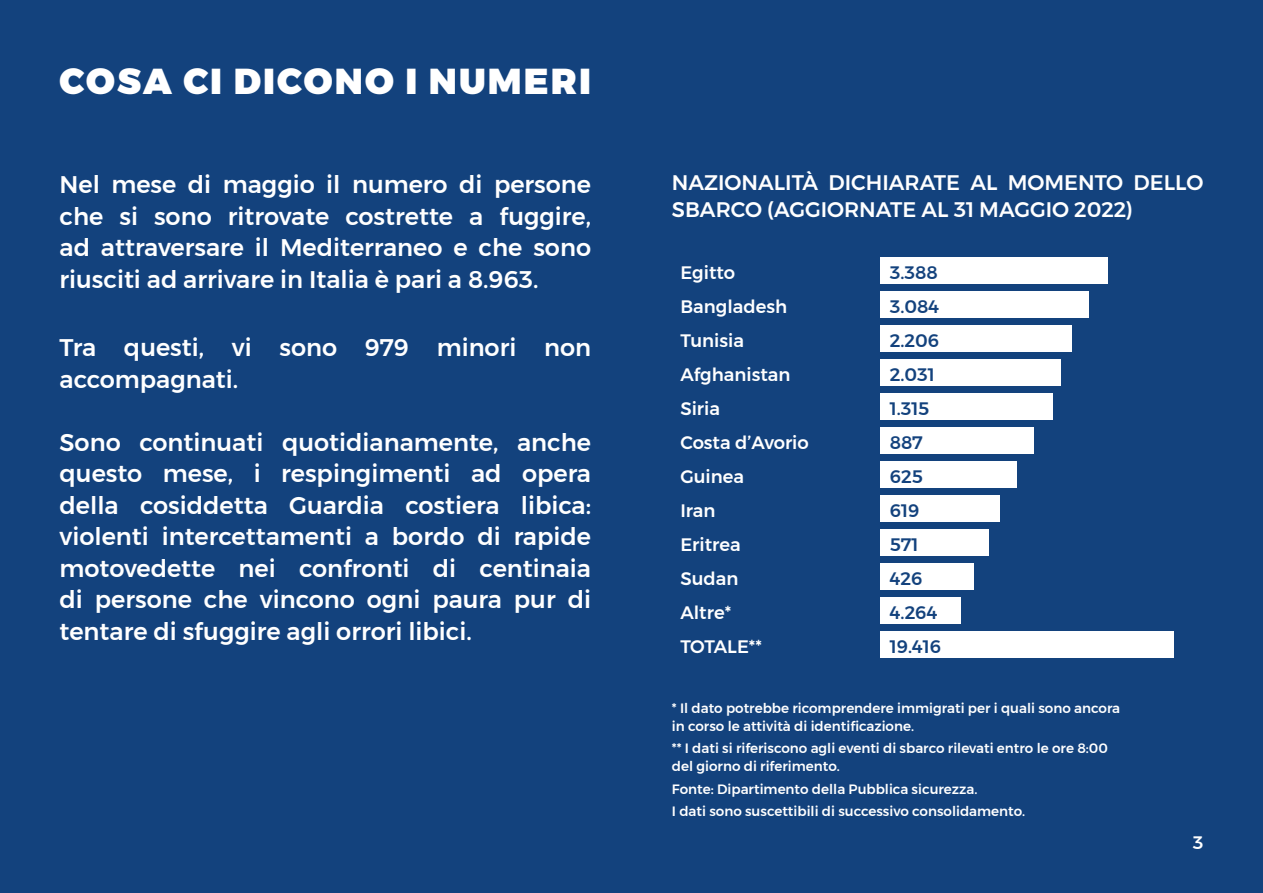
<style>
.page{position:relative;width:1263px;height:893px;background:#13427d}
.page>*{position:absolute;margin:0;border:0;box-sizing:border-box;transform-origin:0 0}
.t1{font:900 36px "Montserrat";letter-spacing:.06em;color:#fff}
.t2{font:500 24px/31.5px "Montserrat";color:#fff;text-align:justify}
.t3{font:500 21px/27px "Montserrat";color:#fff}
.t4{font:500 18px "Montserrat";color:#fff}
.t5{font:500 18px "Montserrat";color:#13427d}
.t6{font:500 13.5px/18px "Montserrat";color:#fff}
</style>
<div class="page">
<div style="left:880px;top:257px;width:228px;height:27px;background:#fff"></div>
<div style="left:880px;top:393px;width:172px;height:27px;background:#fff"></div>
<div style="left:880px;top:529px;width:109px;height:27px;background:#fff"></div>
<div style="left:880px;top:325px;width:191px;height:27px;background:#fff"></div>
<div style="left:880px;top:461px;width:136px;height:27px;background:#fff"></div>
<div style="left:880px;top:597px;width:81px;height:27px;background:#fff"></div>
<div style="left:880px;top:291px;width:209px;height:27px;background:#fff"></div>
<div style="left:880px;top:427px;width:153px;height:27px;background:#fff"></div>
<div style="left:880px;top:563px;width:94px;height:27px;background:#fff"></div>
<div style="left:880px;top:359px;width:181px;height:27px;background:#fff"></div>
<div style="left:880px;top:495px;width:119px;height:27px;background:#fff"></div>
<div style="left:880px;top:631px;width:294px;height:27px;background:#fff"></div>
<h1 class="t1" style="left:60px;top:52px;width:533px">COSA CI DICONO I NUMERI</h1>
<p class="t2" style="left:60px;top:169px;width:533px">Nel mese di maggio il numero di persone che si sono ritrovate costrette a fuggire, ad attraversare il Mediterraneo e che sono riusciti ad arrivare in Italia è pari a 8.963.</p>
<p class="t2" style="left:60px;top:332px;width:533px">Tra questi, vi sono 979 minori non accompagnati.</p>
<p class="t2" style="left:60px;top:426px;width:533px">Sono continuati quotidianamente, anche questo mese, i respingimenti ad opera della cosiddetta Guardia costiera libica: violenti intercettamenti a bordo di rapide motovedette nei confronti di centinaia di persone che vincono ogni paura pur di tentare di sfuggire agli orrori libici.</p>
<p class="t3" style="left:672px;top:169px;width:533px">NAZIONALITÀ DICHIARATE AL MOMENTO DELLO<br>SBARCO (AGGIORNATE AL 31 MAGGIO 2022)</p>
<p class="t4" style="left:680px;top:258px;width:56px">Egitto</p>
<p class="t5" style="left:890px;top:258px;width:50px">3.388</p>
<p class="t4" style="left:680px;top:292px;width:108px">Bangladesh</p>
<p class="t5" style="left:890px;top:292px;width:51px">3.084</p>
<p class="t4" style="left:680px;top:326px;width:65px">Tunisia</p>
<p class="t5" style="left:890px;top:326px;width:51px">2.206</p>
<p class="t4" style="left:680px;top:360px;width:112px">Afghanistan</p>
<p class="t5" style="left:890px;top:360px;width:46px">2.031</p>
<p class="t4" style="left:680px;top:394px;width:41px">Siria</p>
<p class="t5" style="left:890px;top:394px;width:41px">1.315</p>
<p class="t4" style="left:680px;top:429px;width:130px">Costa d’Avorio</p>
<p class="t5" style="left:890px;top:429px;width:35px">887</p>
<p class="t4" style="left:680px;top:463px;width:65px">Guinea</p>
<p class="t5" style="left:890px;top:463px;width:35px">625</p>
<p class="t4" style="left:680px;top:497px;width:37px">Iran</p>
<p class="t5" style="left:890px;top:497px;width:31px">619</p>
<p class="t4" style="left:680px;top:531px;width:62px">Eritrea</p>
<p class="t5" style="left:890px;top:531px;width:30px">571</p>
<p class="t4" style="left:680px;top:565px;width:60px">Sudan</p>
<p class="t5" style="left:890px;top:565px;width:34px">426</p>
<p class="t4" style="left:680px;top:599px;width:52px">Altre*</p>
<p class="t5" style="left:890px;top:599px;width:49px">4.264</p>
<p class="t4" style="left:680px;top:633px;width:83px">TOTALE**</p>
<p class="t5" style="left:890px;top:633px;width:53px">19.416</p>
<p class="t6" style="left:672px;top:699px;width:450px">* Il dato potrebbe ricomprendere immigrati per i quali sono ancora in corso le attività di identificazione.</p>
<p class="t6" style="left:672px;top:739px;width:438px">** I dati si riferiscono agli eventi di sbarco rilevati entro le ore 8:00 del giorno di riferimento.</p>
<p class="t6" style="left:672px;top:777px;width:355px;line-height:22.5px">Fonte: Dipartimento della Pubblica sicurezza.<br>I dati sono suscettibili di successivo consolidamento.</p>
<p class="t4" style="left:1193px;top:828px;width:12px">3</p>
</div>
